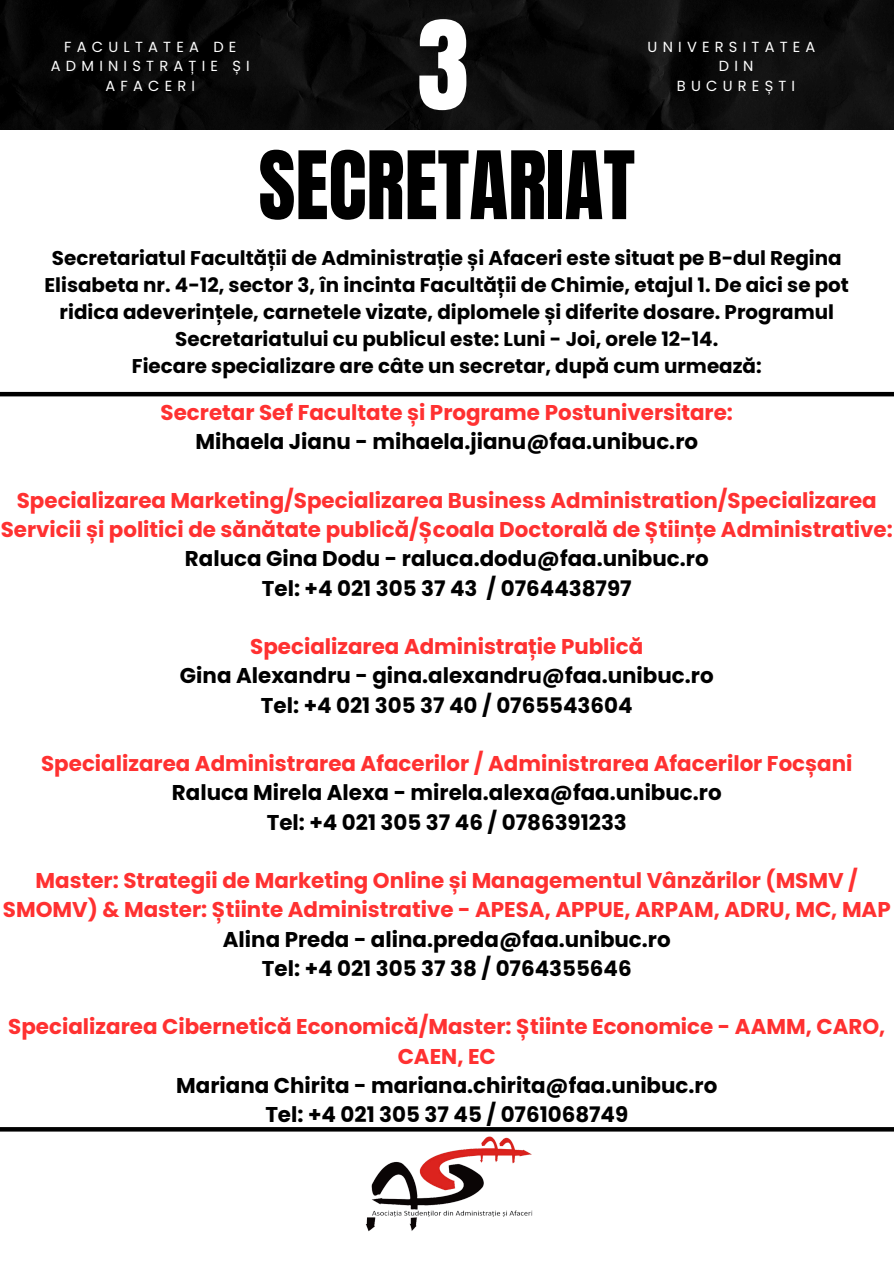
<style>
.page{position:relative;width:894px;height:1264px;background:#fff}
.page>*{position:absolute;margin:0;border:0;box-sizing:border-box;transform-origin:0 0}
.t1{font:104.4px "Anton";color:#fff}
.t2{font:80.1px "Anton";color:#000}
.t3{font:700 21.45px/29.2px "Poppins";color:#ff3131;text-align:center}
.t4{font:700 21.45px/29.2px "Poppins";color:#000;text-align:center}
.t5{font:700 19.95px/27px "Poppins";color:#000;text-align:center}
.t6{font:14.55px/19.6px "Poppins";letter-spacing:.355em;color:#fefefe;text-align:center}
.t7{font:14.55px "Poppins";letter-spacing:.355em;color:#fff}
.s1{color:#000}
.s2{color:#ff3131}
</style>
<div class="page">
<img style="left:0;top:0;width:892px;height:129px">
<img style="left:350px;top:1131px;width:192px;height:101px">
<hr style="left:0;top:392px;width:893px;height:4px;background:#000">
<svg style="left:0;top:1127px;width:893px;height:4px;background:#040404"></svg>
<h1 class="t1" style="left:417px;top:-10px;width:53px">3</h1>
<p class="t6" style="left:51px;top:37px;width:200px">FACULTATEA DE<br>ADMINISTRAȚIE ȘI<br>AFACERI</p>
<p class="t7" style="left:647px;top:36px;width:169px">UNIVERSITATEA</p>
<p class="t7" style="left:718px;top:56px;width:36px">DIN</p>
<p class="t7" style="left:676px;top:76px;width:120px">BUCUREȘTI</p>
<p class="t2" style="left:258px;top:128px;width:378px">SECRETARIAT</p>
<h2 class="t5" style="left:45px;top:245px;width:805px">Secretariatul Facultății de Administrație și Afaceri este situat pe B-dul Regina Elisabeta nr. 4-12, sector 3, în incinta Facultății de Chimie, etajul 1. De aici se pot ridica adeverințele, carnetele vizate, diplomele și diferite dosare. Programul Secretariatului cu publicul este: Luni - Joi, orele 12-14.<br>Fiecare specializare are câte un secretar, după cum urmează:</h2>
<h2 class="t3" style="left:160px;top:398px;width:573px">Secretar Sef Facultate și Programe Postuniversitare:<br><span class="s1">Mihaela Jianu - mihaela.jianu@faa.unibuc.ro</span></h2>
<h2 class="t3" style="left:1px;top:485px;width:893px">Specializarea Marketing/Specializarea Business Administration/Specializarea Servicii și politici de sănătate publică/Școala Doctorală de Științe Administrative:<br><span class="s1">Raluca Gina Dodu - raluca.dodu@faa.unibuc.ro<br>Tel: +4 021 305 37 43 / 0764438797</span></h2>
<h2 class="t4" style="left:180px;top:632px;width:535px"><span class="s2">Specializarea Administrație Publică<br></span>Gina Alexandru - gina.alexandru@faa.unibuc.ro<br>Tel: +4 021 305 37 40 / 0765543604</h2>
<h2 class="t4" style="left:41px;top:749px;width:812px"><span class="s2">Specializarea Administrarea Afacerilor / Administrarea Afacerilor Focșani<br></span>Raluca Mirela Alexa - mirela.alexa@faa.unibuc.ro<br>Tel: +4 021 305 37 46 / 0786391233</h2>
<h2 class="t3" style="left:3px;top:866px;width:889px">Master: Strategii de Marketing Online și Managementul Vânzărilor (MSMV / SMOMV) &amp; Master: Știinte Administrative - APESA, APPUE, ARPAM, ADRU, MC, MAP <span class="s1">Alina Preda - alina.preda@faa.unibuc.ro<br>Tel: +4 021 305 37 38 / 0764355646</span></h2>
<h2 class="t3" style="left:8px;top:1012px;width:878px">Specializarea Cibernetică Economică/Master: Știinte Economice - AAMM, CARO, CAEN, EC<br><span class="s1">Mariana Chirita - mariana.chirita@faa.unibuc.ro<br>Tel: +4 021 305 37 45 / 0761068749</span></h2>
</div>
